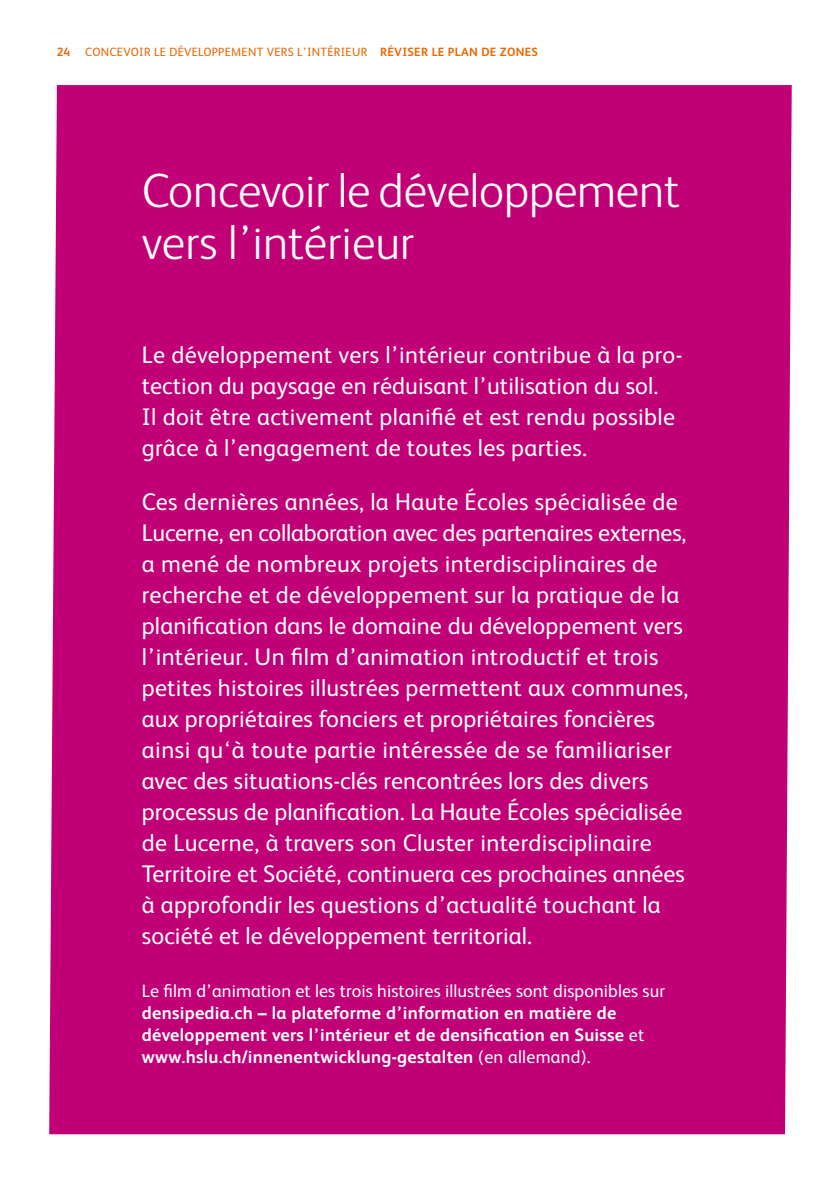
<style>
.page{position:relative;width:840px;height:1191px;background:#fff}
.page>*{position:absolute;margin:0;border:0;box-sizing:border-box;transform-origin:0 0}
.t1{font:300 48px/52px "FS Albert";letter-spacing:-.005em;color:#fff}
.t2{font:24px/31px "FS Albert";letter-spacing:.01em;color:#fff}
.t3{font:700 18px/22px "FS Albert";letter-spacing:.015em;color:#fff}
.t4{font:18px "FS Albert";letter-spacing:.005em;color:#fff}
.t5{font:12px "FS Albert";letter-spacing:.025em;color:#ec6600}
.s1{font-weight:700}
.s2{font-weight:400}
</style>
<div class="page">
<div style="left:49px;top:85px;width:742px;height:1049px;background:#c10077"></div>
<p class="t5" style="left:57px;top:44px;width:482px"><span class="s1">24</span> CONCEVOIR LE DÉVELOPPEMENT VERS L’INTÉRIEUR <span class="s1">RÉVISER LE PLAN DE ZONES</span></p>
<h1 class="t1" style="left:142px;top:162px;width:539px">Concevoir le développement vers l’intérieur</h1>
<p class="t2" style="left:142px;top:338px;width:541px">Le développement vers l’intérieur contribue à la pro&shy;tection du paysage en réduisant l’utilisation du sol.<br>Il doit être activement planifié et est rendu possible grâce à l’engagement de toutes les parties.</p>
<p class="t2" style="left:142px;top:485px;width:547px">Ces dernières années, la Haute Écoles spécialisée de Lucerne, en collaboration avec des partenaires externes, a mené de nombreux projets interdisciplinaires de recherche et de développement sur la pratique de la planification dans le domaine du développement vers l’intérieur. Un film d’animation introductif et trois petites histoires illustrées permettent aux communes, aux propriétaires fonciers et propriétaires foncières ainsi qu‘à toute partie intéressée de se familiariser avec des situations-clés rencontrées lors des divers processus de planification. La Haute Écoles spécialisée de Lucerne, à travers son Cluster interdisciplinaire Territoire et Société, continuera ces prochaines années à approfondir les questions d’actualité touchant la société et le développement territorial.</p>
<p class="t4" style="left:142px;top:978px;width:524px">Le film d’animation et les trois histoires illustrées sont disponibles sur</p>
<p class="t3" style="left:142px;top:1001px;width:504px">densipedia.ch – la plateforme d’information en matière de développement vers l’intérieur et de densification en Suisse <span class="s2">et </span>www.hslu.ch/innenentwicklung-gestalten <span class="s2">(en allemand).</span></p>
</div>
